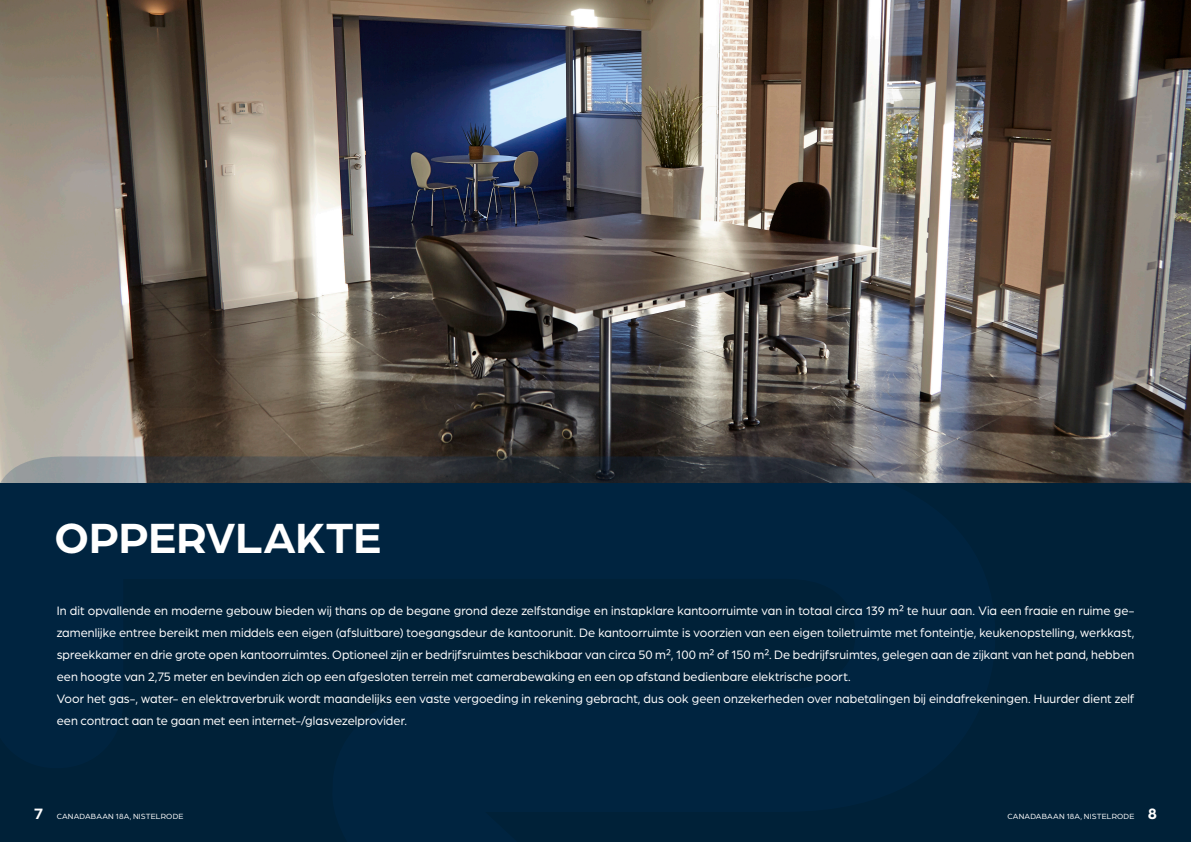
<style>
.page{position:relative;width:1191px;height:842px;background:#002138}
.page>*{position:absolute;margin:0;border:0;box-sizing:border-box;transform-origin:0 0}
.Koppen_groot_wit{font:700 45px "Arboria";letter-spacing:-.005em;color:#fff}
.Broodtekst_wit{font:13px/22px "Arboria";color:#fff;text-align:justify}
.t1{font:8px "Arboria";letter-spacing:.02em;color:#fff}
.s1{font-weight:700;font-size:16px}
</style>
<div class="page">
<img style="left:0;top:0;width:1191px;height:483px">
<svg style="left:0;top:456px;width:996px;height:27px;background:#4e4f52"></svg>
<p class="Koppen_groot_wit" style="left:55px;top:507px;width:328px">OPPERVLAKTE</p>
<p class="Broodtekst_wit" style="left:57px;top:599px;width:1079px">In dit opvallende en moderne gebouw bieden wij thans op de begane grond deze zelfstandige en instapklare kantoorruimte van in totaal circa 139 m² te huur aan. Via een fraaie en ruime ge&shy;zamenlijke entree bereikt men middels een eigen (afsluitbare) toegangsdeur de kantoorunit. De kantoorruimte is voorzien van een eigen toiletruimte met fonteintje, keukenopstelling, werkkast, spreekkamer en drie grote open kantoorruimtes. Optioneel zijn er bedrijfsruimtes beschikbaar van circa 50 m², 100 m² of 150 m². De bedrijfsruimtes, gelegen aan de zijkant van het pand, hebben een hoogte van 2,75 meter en bevinden zich op een afgesloten terrein met camerabewaking en een op afstand bedienbare elektrische poort.</p>
<p class="Broodtekst_wit" style="left:57px;top:687px;width:1079px">Voor het gas-, water- en elektraverbruik wordt maandelijks een vaste vergoeding in rekening gebracht, dus ook geen onzekerheden over nabetalingen bij eindafrekeningen. Huurder dient zelf een contract aan te gaan met een internet-/glasvezelprovider.</p>
<p class="t1" style="left:34px;top:811px;width:151px"><span class="s1">7</span> CANADABAAN 18A, NISTELRODE</p>
<p class="t1" style="left:1007px;top:811px;width:151px">CANADABAAN 18A, NISTELRODE <span class="s1">8</span></p>
</div>
